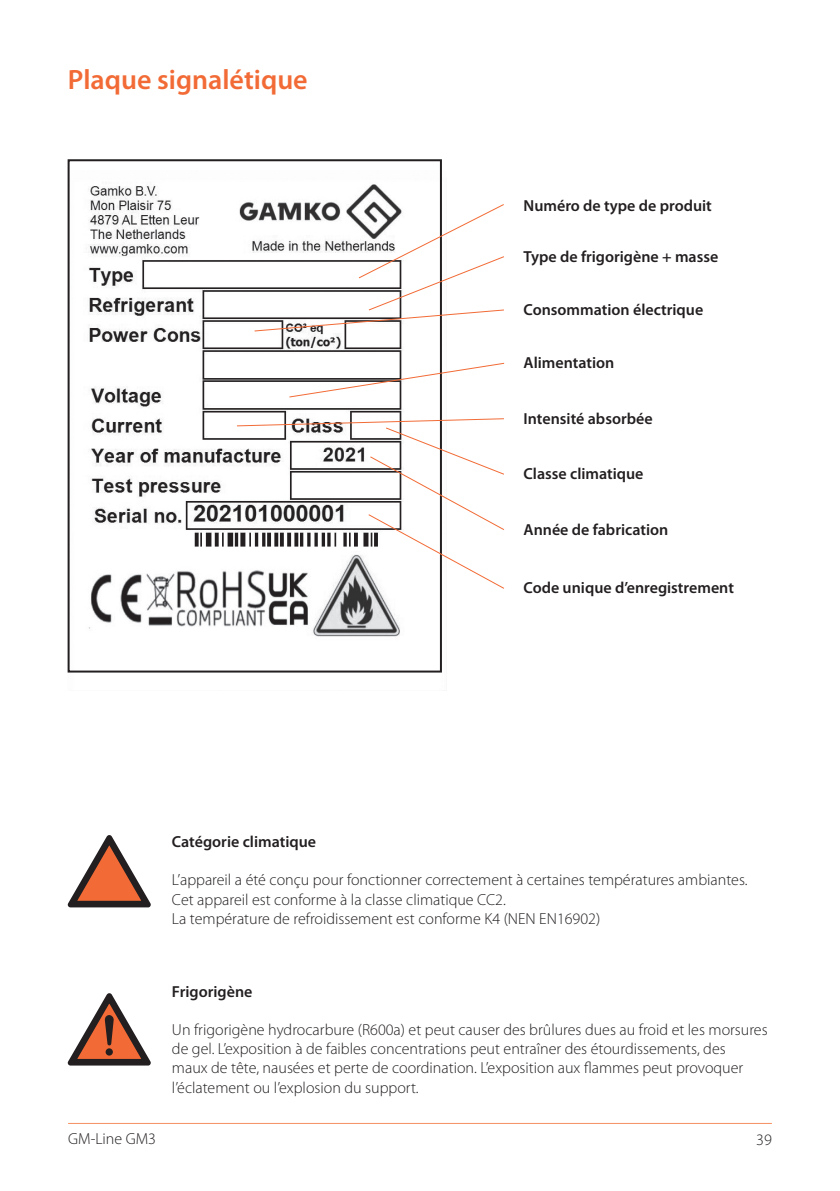
<style>
.page{position:relative;width:840px;height:1191px;background:#fff}
.page>*{position:absolute;margin:0;border:0;box-sizing:border-box;transform-origin:0 0}
.t1{font:600 28px "Myriad Pro";color:#f26b36}
.t2{font:300 16px/19.2px "Myriad Pro";color:#231f20}
.t3{font:600 16px "Myriad Pro";color:#231f20}
</style>
<div class="page">
<hr style="left:68px;top:1123px;width:703px;height:1px;background:#f68f61">
<img style="left:68px;top:170px;width:374px;height:503px">
<div style="left:68px;top:159px;width:373px;height:513px;border:2px solid #231f20"></div>
<svg style="left:253px;top:203px;width:251px;height:129px"></svg>
<svg style="left:288px;top:362px;width:217px;height:36px"></svg>
<svg style="left:236px;top:418px;width:268px;height:172px"></svg>
<svg style="left:67px;top:993px;width:84px;height:72px"></svg>
<svg style="left:67px;top:835px;width:84px;height:72px"></svg>
<h1 class="t1" style="left:68px;top:62px;width:241px">Plaque signalétique</h1>
<p class="t3" style="left:523px;top:195px;width:190px">Numéro de type de produit</p>
<p class="t3" style="left:523px;top:246px;width:196px">Type de frigorigène + masse</p>
<p class="t3" style="left:523px;top:299px;width:181px">Consommation électrique</p>
<p class="t3" style="left:523px;top:352px;width:92px">Alimentation</p>
<p class="t3" style="left:523px;top:408px;width:130px">Intensité absorbée</p>
<p class="t3" style="left:523px;top:463px;width:121px">Classe climatique</p>
<p class="t3" style="left:523px;top:519px;width:146px">Année de fabrication</p>
<p class="t3" style="left:523px;top:577px;width:212px">Code unique d’enregistrement</p>
<p class="t3" style="left:172px;top:831px;width:145px">Catégorie climatique</p>
<p class="t2" style="left:172px;top:870px;width:576px">L’appareil a été conçu pour fonctionner correctement à certaines températures ambiantes.<br>Cet appareil est conforme à la classe climatique CC2.<br>La température de refroidissement est conforme K4 (NEN EN16902)</p>
<p class="t3" style="left:172px;top:981px;width:82px">Frigorigène</p>
<p class="t2" style="left:172px;top:1020px;width:597px">Un frigorigène hydrocarbure (R600a) et peut causer des brûlures dues au froid et les morsures de gel. L’exposition à de faibles concentrations peut entraîner des étourdissements, des<br>maux de tête, nausées et perte de coordination. L’exposition aux flammes peut provoquer l’éclatement ou l’explosion du support.</p>
<p class="t2" style="left:68px;top:1128px;width:89px">GM-Line GM3</p>
<p class="t2" style="left:755px;top:1130px;width:17px">39</p>
</div>
